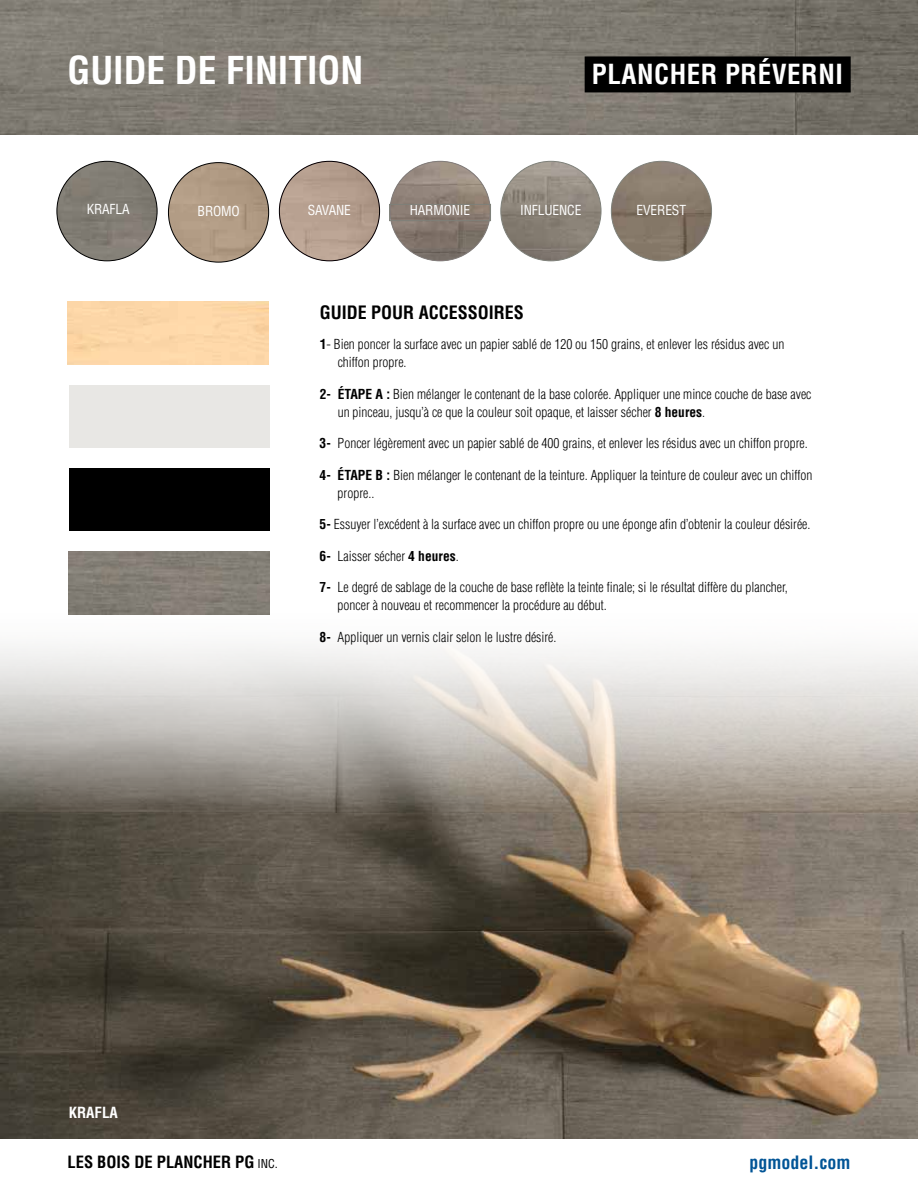
<style>
.page{position:relative;width:918px;height:1188px;background:#fff}
.page>*{position:absolute;margin:0;border:0;box-sizing:border-box;transform-origin:0 0}
.t1{font:700 condensed 37.5px "Helvetica";color:#fff}
.t2{font:700 condensed 27px "Helvetica";letter-spacing:.02em;color:#fff}
.t3{font:700 condensed 18px "Helvetica";color:#000}
.t4{font:700 condensed 18px "Helvetica";color:#005496}
.t5{font:700 condensed 16.5px "Helvetica";color:#000}
.t6{font:700 condensed 15px "Helvetica";color:#fff}
.t7{font:300 condensed 13.5px/18px "Helvetica";color:#000}
.t8{font:condensed 13.5px "Helvetica";letter-spacing:-.01em;color:#fff}
.s1{font-weight:700}
.s2{font-weight:400;font-size:12px}
</style>
<div class="page">
<img style="left:1px;top:1px;width:917px;height:133px">
<div style="left:585px;top:56px;width:266px;height:36px;background:#000"></div>
<img style="left:1px;top:814px;width:917px;height:325px">
<div style="left:69px;top:385px;width:201px;height:62px;background:#e8e7e4"></div>
<div style="left:69px;top:468px;width:201px;height:63px;background:#000"></div>
<svg style="left:0;top:606px;width:918px;height:208px"></svg>
<img style="left:279px;top:161px;width:101px;height:100px;border-radius:50px">
<img style="left:611px;top:161px;width:101px;height:100px;border-radius:50px">
<img style="left:501px;top:161px;width:100px;height:100px;border-radius:50px">
<img style="left:168px;top:163px;width:101px;height:99px;border-radius:50px">
<img style="left:57px;top:161px;width:100px;height:100px;border-radius:50px">
<img style="left:390px;top:161px;width:100px;height:100px;border-radius:50px">
<div style="left:389px;top:204px;width:102px;height:17px;border:1px solid #7e8079"></div>
<img style="left:69px;top:552px;width:201px;height:62px">
<h1 class="t1" style="left:68px;top:47px;width:297px">GUIDE DE FINITION</h1>
<h2 class="t2" style="left:592px;top:57px;width:252px">PLANCHER PRÉVERNI</h2>
<p class="t8" style="left:87px;top:201px;width:44px">KRAFLA</p>
<p class="t8" style="left:198px;top:203px;width:44px">BROMO</p>
<p class="t8" style="left:308px;top:201px;width:45px">SAVANE</p>
<p class="t8" style="left:410px;top:201px;width:62px">HARMONIE</p>
<p class="t8" style="left:520px;top:201px;width:63px">INFLUENCE</p>
<p class="t8" style="left:637px;top:201px;width:51px">EVEREST</p>
<p class="t6" style="left:69px;top:1103px;width:51px">KRAFLA</p>
<h3 class="t3" style="left:320px;top:301px;width:206px">GUIDE POUR ACCESSOIRES</h3>
<p class="t7" style="left:338px;top:335px;width:448px;text-indent:-18px"><span class="s1">1</span>- Bien poncer la surface avec un papier sablé de 120 ou 150 grains, et enlever les résidus avec un chiffon propre.</p>
<p class="t7" style="left:338px;top:385px;width:475px;text-indent:-18px"><span class="s1">2- ÉTAPE A :</span> Bien mélanger le contenant de la base colorée. Appliquer une mince couche de base avec un pinceau, jusqu’à ce que la couleur soit opaque, et laisser sécher <span class="s1">8 heures</span>.</p>
<p class="t7" style="left:320px;top:434px;width:490px"><span class="s1">3-</span> Poncer légèrement avec un papier sablé de 400 grains, et enlever les résidus avec un chiffon propre.</p>
<p class="t7" style="left:338px;top:466px;width:476px;text-indent:-18px"><span class="s1">4- ÉTAPE B :</span> Bien mélanger le contenant de la teinture. Appliquer la teinture de couleur avec un chiffon propre..</p>
<p class="t7" style="left:320px;top:515px;width:492px"><span class="s1">5-</span> Essuyer l’excédent à la surface avec un chiffon propre ou une éponge afin d’obtenir la couleur désirée.</p>
<p class="t7" style="left:320px;top:547px;width:141px"><span class="s1">6-</span> Laisser sécher <span class="s1">4 heures</span>.</p>
<p class="t7" style="left:338px;top:578px;width:452px;text-indent:-18px"><span class="s1">7-</span> Le degré de sablage de la couche de base reflète la teinte finale; si le résultat diffère du plancher, poncer à nouveau et recommencer la procédure au début.</p>
<p class="t7" style="left:320px;top:628px;width:238px"><span class="s1">8-</span> Appliquer un vernis clair selon le lustre désiré.</p>
<p class="t5" style="left:68px;top:1151px;width:212px">LES BOIS DE PLANCHER PG <span class="s2">INC.</span></p>
<h3 class="t4" style="left:750px;top:1151px;width:102px">pgmodel.com</h3>
</div>
